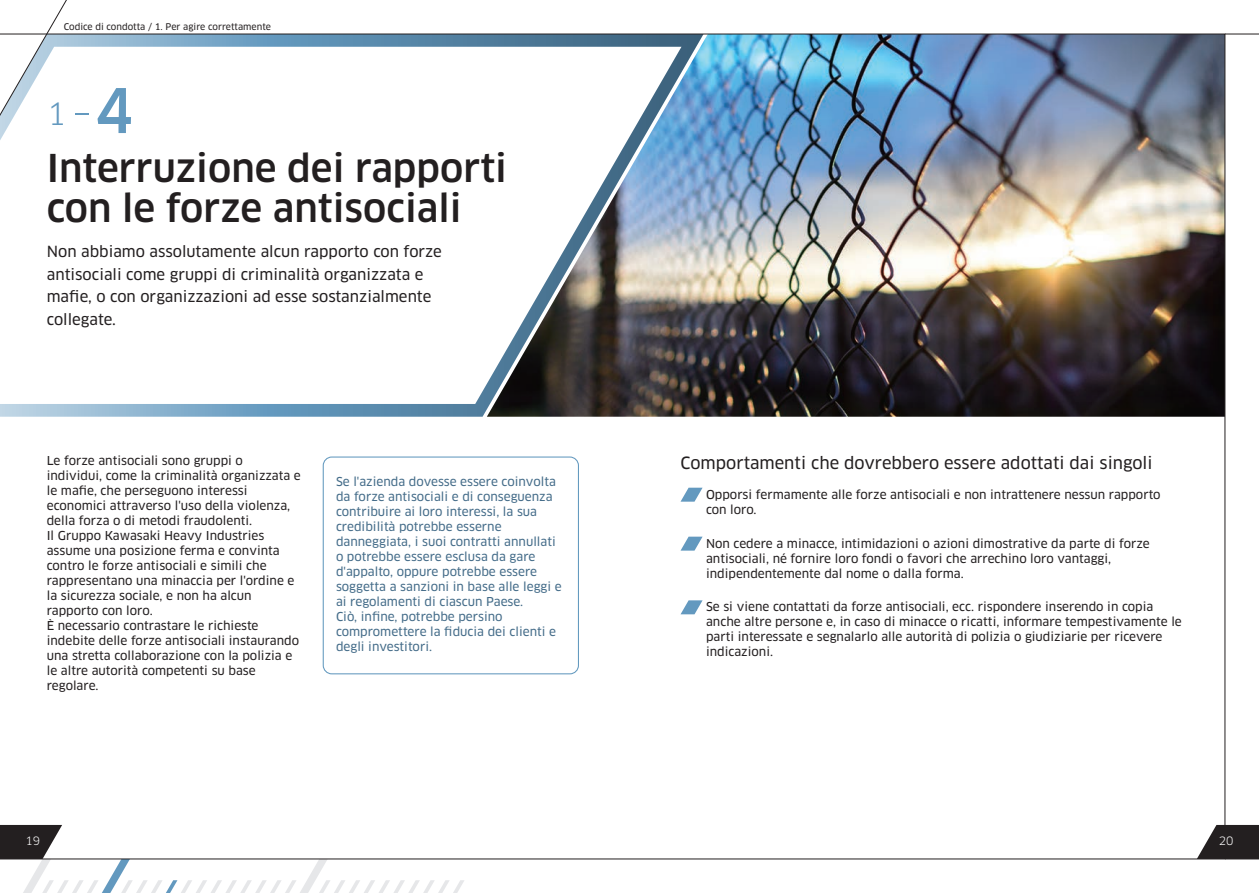
<style>
.page{position:relative;width:1259px;height:893px;background:#fff}
.page>*{position:absolute;margin:0;border:0;box-sizing:border-box;transform-origin:0 0}
.t1{font:500 60px "Clan Pro";color:#6399bf}
.t2{font:500 37.5px/40.5px "Clan Pro";color:#231f20}
.t3{font:30px "Clan Pro";color:#6399bf}
.t4{font:16.5px "Clan Pro News";color:#231f20}
.t5{font:15px/22.5px "Clan Pro News";color:#231f20}
.t6{font:12px/15px "Clan Pro News";color:#231f20}
.t7{font:12px/15px "Clan Pro News";color:#446c89}
.t8{font:11.25px "Clan Pro";color:#fff}
.t9{font:9px "Clan Pro News";color:#231f20}
.s1{font-size:27px}
</style>
<div class="page">
<svg style="left:0;top:0;width:90px;height:34px"></svg>
<img style="left:0;top:34px;width:1225px;height:825px">
<hr style="left:1225px;top:34px;width:34px;height:1px;background:#231f20">
<hr style="left:1225px;top:859px;width:34px;height:1px;background:#231f20">
<svg style="left:1196px;top:825px;width:63px;height:34px"></svg>
<svg style="left:0;top:825px;width:464px;height:68px"></svg>
<div style="left:323px;top:456px;width:256px;height:218px;border:1px solid #6399bf;border-radius:9px"></div>
<svg style="left:680px;top:488px;width:22px;height:14px"></svg>
<svg style="left:680px;top:537px;width:22px;height:14px"></svg>
<svg style="left:680px;top:600px;width:22px;height:14px"></svg>
<p class="t9" style="left:64px;top:21px;width:209px">Codice di condotta / 1. Per agire correttamente</p>
<h3 class="t3" style="left:47px;top:96px;width:48px">1<span class="s1">-</span></h3>
<h1 class="t1" style="left:95px;top:76px;width:40px">4</h1>
<h2 class="t2" style="left:47px;top:148px;width:462px">Interruzione dei rapporti con le forze antisociali</h2>
<p class="t5" style="left:47px;top:241px;width:397px">Non abbiamo assolutamente alcun rapporto con forze antisociali come gruppi di criminalità organizzata e ma e, o con organizzazioni ad esse sostanzialmente collegate.</p>
<p class="t6" style="left:47px;top:453px;width:256px">Le forze antisociali sono gruppi o individui, come la criminalità organizzata e le ma e, che perseguono interessi economici attraverso l'uso della violenza, della forza o di metodi fraudolenti.<br>Il Gruppo Kawasaki Heavy Industries assume una posizione ferma e convinta contro le forze antisociali e simili che rappresentano una minaccia per l'ordine e la sicurezza sociale, e non ha alcun rapporto con loro.<br>È necessario contrastare le richieste indebite delle forze antisociali instaurando una stretta collaborazione con la polizia e le altre autorità competenti su base regolare.</p>
<h3 class="t4" style="left:680px;top:453px;width:473px">Comportamenti che dovrebbero essere adottati dai singoli</h3>
<p class="t7" style="left:336px;top:474px;width:227px">Se l'azienda dovesse essere coinvolta da forze antisociali e di conseguenza contribuire ai loro interessi, la sua credibilità potrebbe esserne danneggiata, i suoi contratti annullati o potrebbe essere esclusa da gare d'appalto, oppure potrebbe essere soggetta a sanzioni in base alle leggi e ai regolamenti di ciascun Paese.<br>Ciò, in ne, potrebbe persino compromettere la ducia dei clienti e degli investitori.</p>
<p class="t6" style="left:706px;top:487px;width:456px">Opporsi fermamente alle forze antisociali e non intrattenere nessun rapporto con loro.</p>
<p class="t6" style="left:706px;top:536px;width:445px">Non cedere a minacce, intimidazioni o azioni dimostrative da parte di forze antisociali, né fornire loro fondi o favori che arrechino loro vantaggi, indipendentemente dal nome o dalla forma.</p>
<p class="t6" style="left:706px;top:600px;width:477px">Se si viene contattati da forze antisociali, ecc. rispondere inserendo in copia anche altre persone e, in caso di minacce o ricatti, informare tempestivamente le parti interessate e segnalarlo alle autorità di polizia o giudiziarie per ricevere indicazioni.</p>
<p class="t8" style="left:26px;top:834px;width:16px">19</p>
<p class="t8" style="left:1218px;top:834px;width:16px">20</p>
</div>
